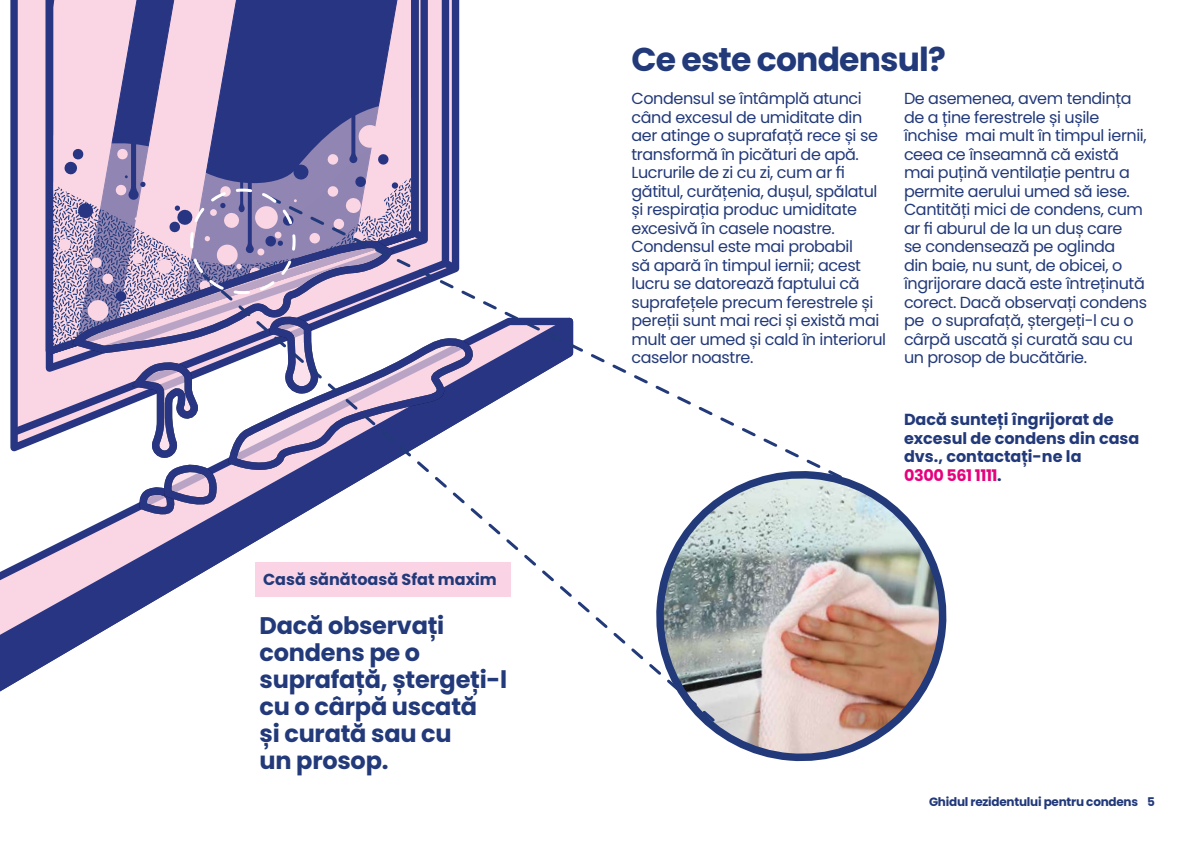
<style>
.page{position:relative;width:1191px;height:842px;background:#fff}
.page>*{position:absolute;margin:0;border:0;box-sizing:border-box;transform-origin:0 0}
.t1{font:700 33px "Poppins";letter-spacing:-.025em;color:#22397a}
.t2{font:700 24px/27px "Poppins";letter-spacing:-.01em;color:#22397a}
.t3{font:16px/18.5px "Poppins";letter-spacing:-.025em;color:#22397a}
.t4{font:700 16px/18.5px "Poppins";color:#22397a}
.t5{font:700 12px "Poppins";letter-spacing:-.02em;color:#22397a}
.s1{color:#e6007d}
</style>
<div class="page">
<svg style="left:10px;top:0;width:30px;height:309px;background:#c7afcd"></svg>
<svg style="left:0;top:309px;width:200px;height:383px"></svg>
<svg style="left:40px;top:0;width:9px;height:360px;background:#a896be"></svg>
<img style="left:704px;top:486px;width:243px;height:276px">
<svg style="left:200px;top:492px;width:517px;height:232px"></svg>
<svg style="left:473px;top:295px;width:393px;height:197px"></svg>
<svg style="left:49px;top:0;width:424px;height:523px"></svg>
<p class="t4" style="left:263px;top:570px;width:235px">Casă sănătoasă Sfat maxim</p>
<h2 class="t2" style="left:259px;top:612px;width:249px">Dacă observați condens pe o suprafață, ștergeți-l cu o cârpă uscată<br>și curată sau cu<br>un prosop.</h2>
<h1 class="t1" style="left:631px;top:40px;width:316px">Ce este condensul?</h1>
<p class="t3" style="left:631px;top:90px;width:256px">Condensul se întâmplă atunci când excesul de umiditate din aer atinge o suprafață rece și se transformă în picături de apă.<br>Lucrurile de zi cu zi, cum ar fi gătitul, curățenia, dușul, spălatul și respirația produc umiditate excesivă în casele noastre.<br>Condensul este mai probabil<br>să apară în timpul iernii; acest lucru se datorează faptului că suprafețele precum ferestrele și pereții sunt mai reci și există mai mult aer umed și cald în interiorul caselor noastre.</p>
<p class="t3" style="left:904px;top:90px;width:244px">De asemenea, avem tendința de a ține ferestrele și ușile închise mai mult în timpul iernii, ceea ce înseamnă că există mai puțină ventilație pentru a permite aerului umed să iese.<br>Cantități mici de condens, cum ar fi aburul de la un duș care<br>se condensează pe oglinda<br>din baie, nu sunt, de obicei, o îngrijorare dacă este întreținută corect. Dacă observați condens pe o suprafață, ștergeți-l cu o cârpă uscată și curată sau cu un prosop de bucătărie.</p>
<p class="t4" style="left:904px;top:410px;width:237px">Dacă sunteți îngrijorat de excesul de condens din casa dvs., contactați-ne la<br><span class="s1">0300 561 1111</span>.</p>
<p class="t5" style="left:929px;top:795px;width:227px">Ghidul rezidentului pentru condens 5</p>
</div>
